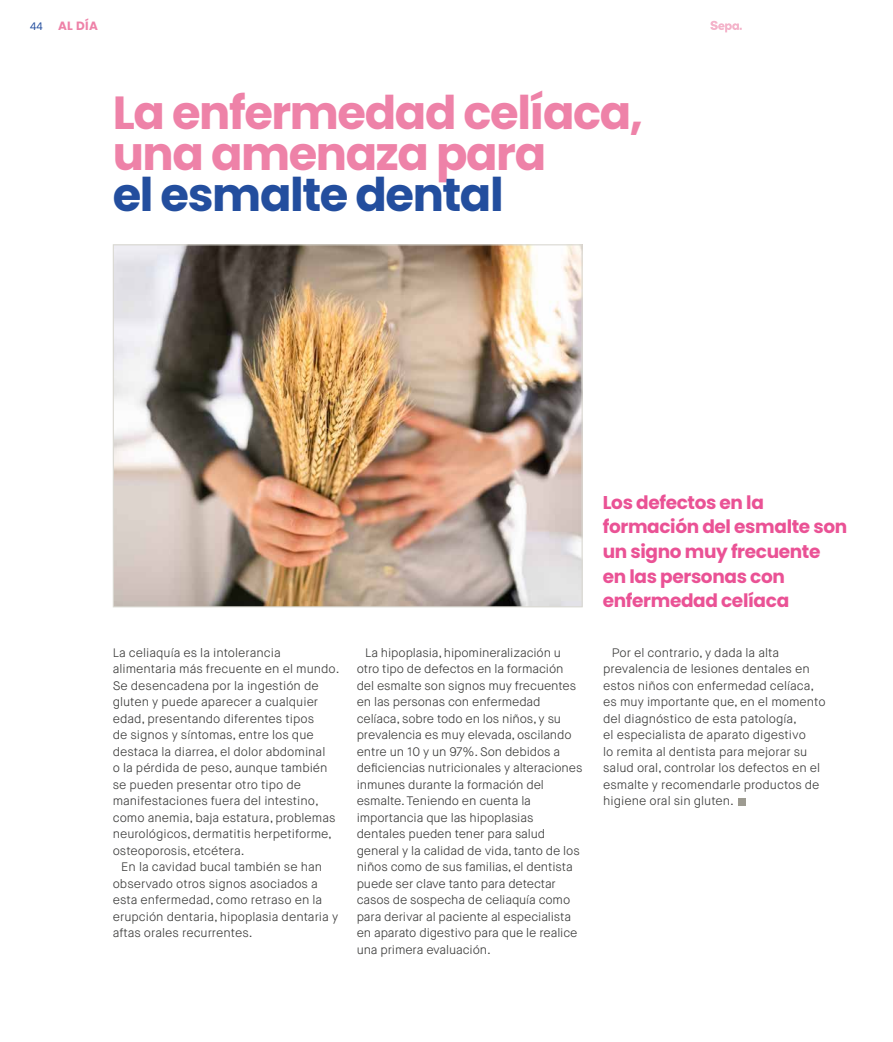
<style>
.page{position:relative;width:893px;height:1042px;background:#fff}
.page>*{position:absolute;margin:0;border:0;box-sizing:border-box;transform-origin:0 0}
.t1{font:700 46.35px/40.5px "Poppins";letter-spacing:-.03em;color:#ee82a8}
.t2{font:700 46.35px "Poppins";letter-spacing:-.03em;color:#234e9e}
.t3{font:700 18.45px/24.6px "Poppins";letter-spacing:-.02em;color:#ea5295}
.t4{font:300 12.3px/16.5px "Maison Neue";color:#3c3c3b}
.t5{font:700 12px "Poppins";color:#ee82a8}
.t6{font:10.5px "Poppins";color:#234e9e}
</style>
<div class="page">
<img style="left:115px;top:246px;width:466px;height:359px">
<svg style="left:710px;top:21px;width:32px;height:11px"></svg>
<div style="left:739px;top:798px;width:7px;height:7px;background:#9d9b91"></div>
<p class="t6" style="left:30px;top:18px;width:14px">44</p>
<p class="t5" style="left:58px;top:18px;width:42px">AL DÍA</p>
<h1 class="t1" style="left:113px;top:93px;width:532px">La enfermedad celíaca, una amenaza para</h1>
<h1 class="t2" style="left:113px;top:167px;width:392px">el esmalte dental</h1>
<p class="t4" style="left:113px;top:644px;width:228px">La celiaquía es la intolerancia alimentaria más frecuente en el mundo.<br>Se desencadena por la ingestión de gluten y puede aparecer a cualquier edad, presentando diferentes tipos<br>de signos y síntomas, entre los que destaca la diarrea, el dolor abdominal<br>o la pérdida de peso, aunque también se pueden presentar otro tipo de manifestaciones fuera del intestino, como anemia, baja estatura, problemas neurológicos, dermatitis herpetiforme, osteoporosis, etcétera.</p>
<p class="t4" style="left:113px;top:859px;width:227px;text-indent:9px">En la cavidad bucal también se han observado otros signos asociados a esta enfermedad, como retraso en la erupción dentaria, hipoplasia dentaria y aftas orales recurrentes.</p>
<h2 class="t3" style="left:603px;top:490px;width:246px">Los defectos en la formación del esmalte son un signo muy frecuente en las personas con enfermedad celíaca</h2>
<p class="t4" style="left:357px;top:644px;width:227px;text-indent:9px">La hipoplasia, hipomineralización u otro tipo de defectos en la formación del esmalte son signos muy frecuentes en las personas con enfermedad celíaca, sobre todo en los niños, y su prevalencia es muy elevada, oscilando entre un 10 y un 97%. Son debidos a deficiencias nutricionales y alteraciones inmunes durante la formación del esmalte. Teniendo en cuenta la importancia que las hipoplasias dentales pueden tener para salud general y la calidad de vida, tanto de los niños como de sus familias, el dentista puede ser clave tanto para detectar casos de sospecha de celiaquía como para derivar al paciente al especialista en aparato digestivo para que le realice una primera evaluación.</p>
<p class="t4" style="left:603px;top:644px;width:224px;text-indent:9px">Por el contrario, y dada la alta prevalencia de lesiones dentales en estos niños con enfermedad celíaca, es muy importante que, en el momento del diagnóstico de esta patología,<br>el especialista de aparato digestivo<br>lo remita al dentista para mejorar su salud oral, controlar los defectos en el esmalte y recomendarle productos de higiene oral sin gluten.</p>
</div>
